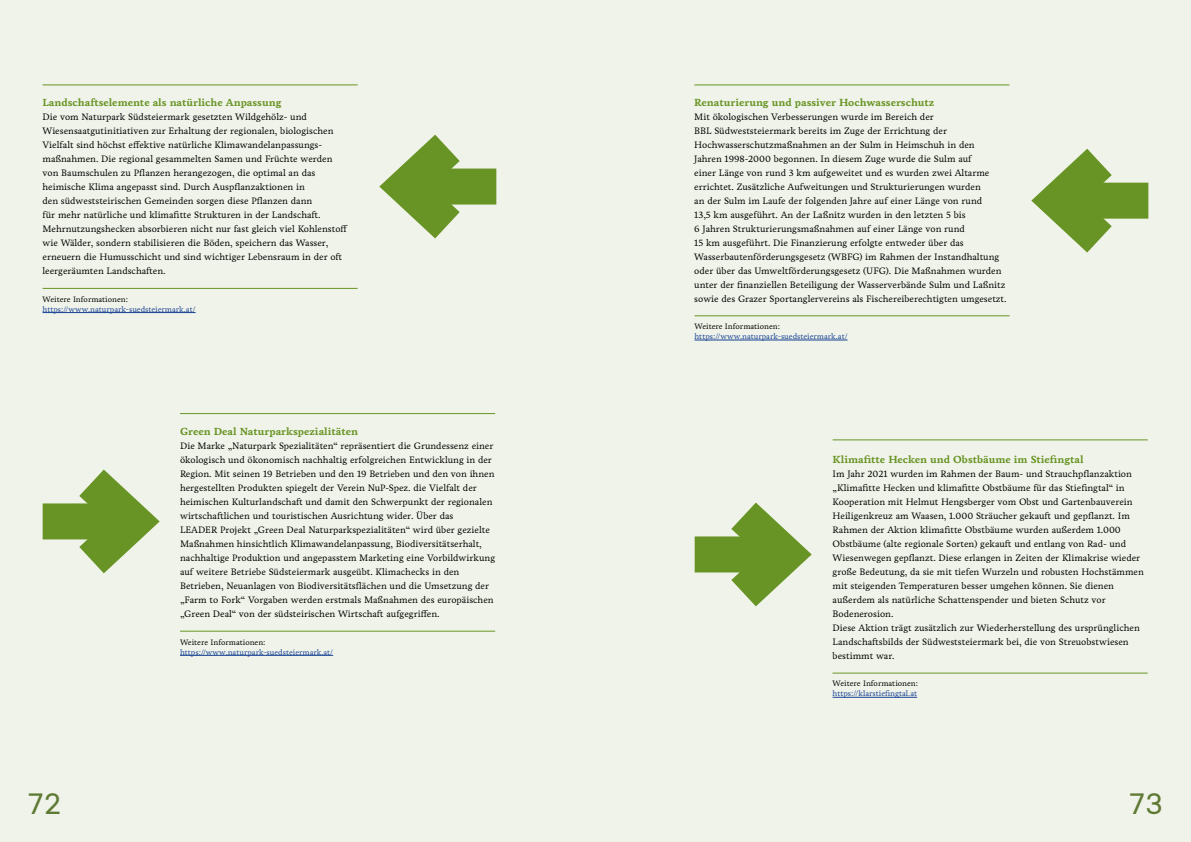
<style>
.page{position:relative;width:1191px;height:842px;background:#f0f3e9}
.page>*{position:absolute;margin:0;border:0;box-sizing:border-box;transform-origin:0 0}
.t1{font:30px "Lota Grotesque";color:#5f7a34}
.t2{font:700 10.5px "Livory";color:#689425}
.t3{font:9.5px/14px "Livory";color:#000}
.t4{font:8px "Livory";color:#164194}
.t5{font:8px "Livory";color:#000}
</style>
<div class="page">
<hr style="left:43px;top:84px;width:315px;height:1px;background:#689425">
<hr style="left:694px;top:84px;width:315px;height:1px;background:#689425">
<hr style="left:832px;top:439px;width:315px;height:1px;background:#689425">
<svg style="left:1031px;top:148px;width:118px;height:105px"></svg>
<svg style="left:379px;top:134px;width:118px;height:105px"></svg>
<hr style="left:43px;top:288px;width:315px;height:1px;background:#689425">
<hr style="left:43px;top:312px;width:153px;height:1px;background:#164194">
<hr style="left:832px;top:673px;width:315px;height:1px;background:#689425">
<hr style="left:832px;top:697px;width:85px;height:1px;background:#164194">
<hr style="left:694px;top:315px;width:315px;height:1px;background:#689425">
<hr style="left:694px;top:340px;width:153px;height:1px;background:#164194">
<hr style="left:180px;top:413px;width:315px;height:1px;background:#689425">
<svg style="left:42px;top:469px;width:118px;height:105px"></svg>
<hr style="left:180px;top:631px;width:315px;height:1px;background:#689425">
<hr style="left:180px;top:655px;width:153px;height:1px;background:#164194">
<svg style="left:694px;top:502px;width:118px;height:105px"></svg>
<p class="t2" style="left:43px;top:96px;width:240px">Landschaftselemente als natürliche Anpassung</p>
<p class="t3" style="left:43px;top:110px;width:307px">Die vom Naturpark Südsteiermark gesetzten Wildgehölz- und Wiesensaatgutinitiativen zur Erhaltung der regionalen, biologischen Vielfalt sind höchst effektive natürliche Klimawandelanpassungs&shy;maßnahmen. Die regional gesammelten Samen und Früchte werden von Baumschulen zu Pflanzen herangezogen, die optimal an das heimische Klima angepasst sind. Durch Auspflanzaktionen in<br>den südweststeirischen Gemeinden sorgen diese Pflanzen dann<br>für mehr natürliche und klimafitte Strukturen in der Landschaft.<br>Mehrnutzungshecken absorbieren nicht nur fast gleich viel Kohlenstoff wie Wälder, sondern stabilisieren die Böden, speichern das Wasser, erneuern die Humusschicht und sind wichtiger Lebensraum in der oft leergeräumten Landschaften.</p>
<p class="t5" style="left:43px;top:294px;width:87px">Weitere Informationen:</p>
<p class="t4" style="left:43px;top:304px;width:155px">https://www.naturpark-suedsteiermark.at/</p>
<p class="t2" style="left:180px;top:425px;width:179px">Green Deal Naturparkspezialitäten</p>
<p class="t3" style="left:180px;top:439px;width:316px">Die Marke „Naturpark Spezialitäten“ repräsentiert die Grundessenz einer ökologisch und ökonomisch nachhaltig erfolgreichen Entwicklung in der Region. Mit seinen 19 Betrieben und den 19 Betrieben und den von ihnen hergestellten Produkten spiegelt der Verein NuP-Spez. die Vielfalt der heimischen Kulturlandschaft und damit den Schwerpunkt der regionalen wirtschaftlichen und touristischen Ausrichtung wider. Über das<br>LEADER Projekt „Green Deal Naturparkspezialitäten“ wird über gezielte Maßnahmen hinsichtlich Klimawandelanpassung, Biodiversitätserhalt, nachhaltige Produktion und angepasstem Marketing eine Vorbildwirkung auf weitere Betriebe Südsteiermark ausgeübt. Klimachecks in den Betrieben, Neuanlagen von Biodiversitätsflächen und die Umsetzung der „Farm to Fork“ Vorgaben werden erstmals Maßnahmen des europäischen „Green Deal“ von der südsteirischen Wirtschaft aufgegriffen.</p>
<p class="t5" style="left:180px;top:637px;width:87px">Weitere Informationen:</p>
<p class="t4" style="left:180px;top:647px;width:155px">https://www.naturpark-suedsteiermark.at/</p>
<p class="t2" style="left:694px;top:96px;width:241px">Renaturierung und passiver Hochwasserschutz</p>
<p class="t3" style="left:694px;top:110px;width:314px">Mit ökologischen Verbesserungen wurde im Bereich der<br>BBL Südweststeiermark bereits im Zuge der Errichtung der Hochwasserschutzmaßnahmen an der Sulm in Heimschuh in den<br>Jahren 1998-2000 begonnen. In diesem Zuge wurde die Sulm auf<br>einer Länge von rund 3 km aufgeweitet und es wurden zwei Altarme errichtet. Zusätzliche Aufweitungen und Strukturierungen wurden<br>an der Sulm im Laufe der folgenden Jahre auf einer Länge von rund<br>13,5 km ausgeführt. An der Laßnitz wurden in den letzten 5 bis<br>6 Jahren Strukturierungsmaßnahmen auf einer Länge von rund<br>15 km ausgeführt. Die Finanzierung erfolgte entweder über das Wasserbautenförderungsgesetz (WBFG) im Rahmen der Instandhaltung oder über das Umweltförderungsgesetz (UFG). Die Maßnahmen wurden unter der finanziellen Beteiligung der Wasserverbände Sulm und Laßnitz sowie des Grazer Sportanglervereins als Fischereiberechtigten umgesetzt.</p>
<p class="t5" style="left:694px;top:322px;width:87px">Weitere Informationen:</p>
<p class="t4" style="left:694px;top:332px;width:155px">https://www.naturpark-suedsteiermark.at/</p>
<p class="t2" style="left:832px;top:453px;width:252px">Klimafitte Hecken und Obstbäume im Stiefingtal</p>
<p class="t3" style="left:832px;top:467px;width:313px">Im Jahr 2021 wurden im Rahmen der Baum- und Strauchpflanzaktion „Klimafitte Hecken und klimafitte Obstbäume für das Stiefingtal“ in Kooperation mit Helmut Hengsberger vom Obst und Gartenbauverein Heiligenkreuz am Waasen, 1.000 Sträucher gekauft und gepflanzt. Im Rahmen der Aktion klimafitte Obstbäume wurden außerdem 1.000<br>Obstbäume (alte regionale Sorten) gekauft und entlang von Rad- und Wiesenwegen gepflanzt. Diese erlangen in Zeiten der Klimakrise wieder große Bedeutung, da sie mit tiefen Wurzeln und robusten Hochstämmen mit steigenden Temperaturen besser umgehen können. Sie dienen außerdem als natürliche Schattenspender und bieten Schutz vor Bodenerosion.<br>Diese Aktion trägt zusätzlich zur Wiederherstellung des ursprünglichen Landschaftsbilds der Südweststeiermark bei, die von Streuobstwiesen bestimmt war.</p>
<p class="t5" style="left:832px;top:679px;width:87px">Weitere Informationen:</p>
<p class="t4" style="left:832px;top:689px;width:86px">https://klarstiefingtal.at</p>
<h1 class="t1" style="left:28px;top:787px;width:34px">72</h1>
<h1 class="t1" style="left:1129px;top:787px;width:34px">73</h1>
</div>
